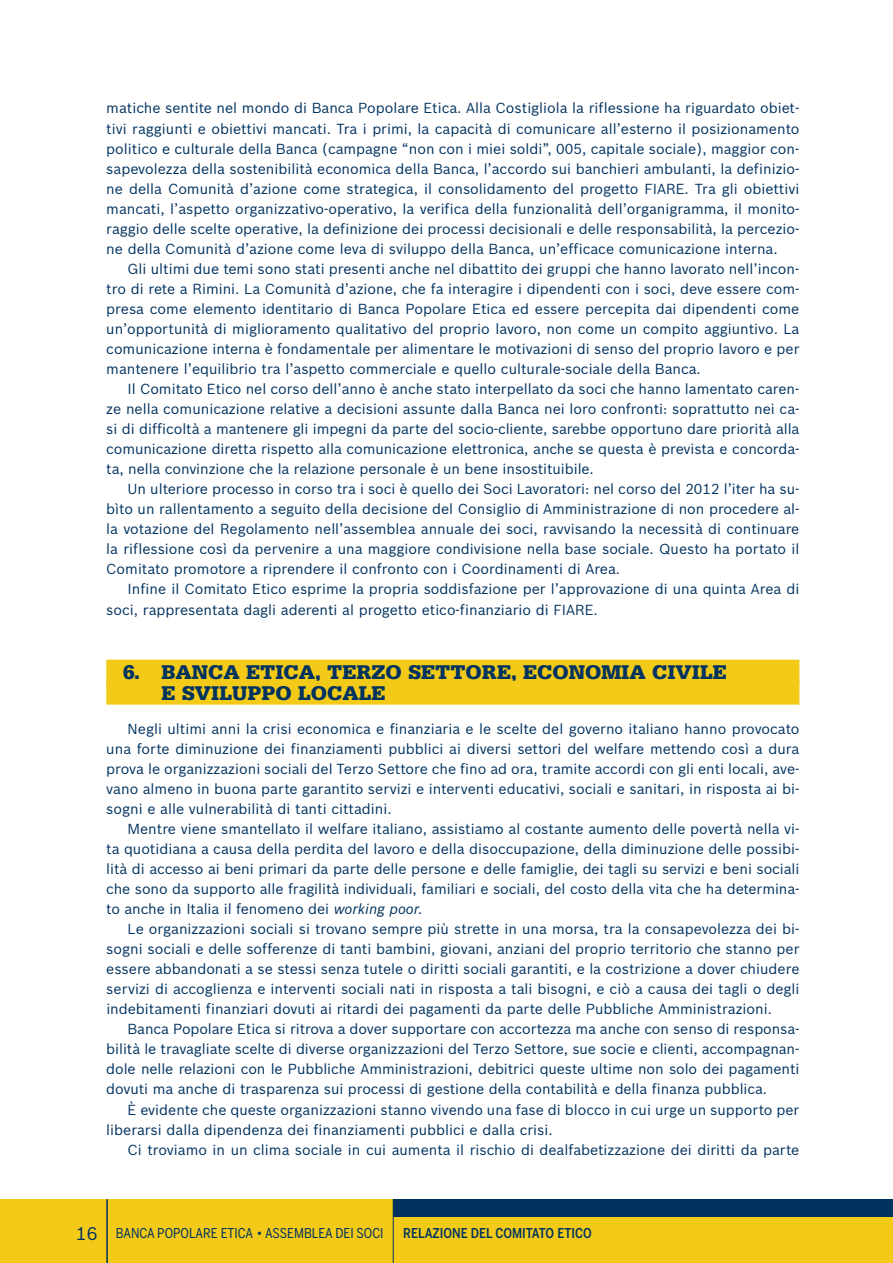
<style>
.page{position:relative;width:893px;height:1263px;background:#fff}
.page>*{position:absolute;margin:0;border:0;box-sizing:border-box;transform-origin:0 0}
.t1{font:900 21px/21px "Serifa";color:#00325f}
.t2{font:14.25px/20.1px "Bosch Sans";color:#00325f;text-align:justify}
.t3{font:13.5px "Benton Sans Cond";color:#00325f}
.t4{font:500 13.5px "Benton Sans Cond";color:#00325f}
.s1{font-style:italic}
.s2{font-family:"Bosch Sans";font-size:18px}
</style>
<div class="page">
<div style="left:106px;top:660px;width:693px;height:24px;background:#f2ca17"></div>
<div style="left:106px;top:681px;width:693px;height:24px;background:#f2ca17"></div>
<div style="left:0;top:1199px;width:893px;height:64px;background:#f2ca17"></div>
<hr style="left:106px;top:1199px;width:2px;height:64px;background:#00325f">
<div style="left:393px;top:1199px;width:500px;height:17px;background:#00325f"></div>
<hr style="left:393px;top:1199px;width:1px;height:64px;background:#00325f">
<p class="t2" style="left:106px;top:98px;width:695px">matiche sentite nel mondo di Banca Popolare Etica. Alla Costigliola la riflessione ha riguardato obiet&shy;tivi raggiunti e obiettivi mancati. Tra i primi, la capacità di comunicare all’esterno il posizionamento politico e culturale della Banca (campagne “non con i miei soldi”, 005, capitale sociale), maggior con&shy;sapevolezza della sostenibilità economica della Banca, l’accordo sui banchieri ambulanti, la definizio&shy;ne della Comunità d’azione come strategica, il consolidamento del progetto FIARE. Tra gli obiettivi mancati, l’aspetto organizzativo-operativo, la verifica della funzionalità dell’organigramma, il monito&shy;raggio delle scelte operative, la definizione dei processi decisionali e delle responsabilità, la percezio&shy;ne della Comunità d’azione come leva di sviluppo della Banca, un’efficace comunicazione interna.</p>
<p class="t2" style="left:106px;top:259px;width:695px;text-indent:21px">Gli ultimi due temi sono stati presenti anche nel dibattito dei gruppi che hanno lavorato nell’incon&shy;tro di rete a Rimini. La Comunità d’azione, che fa interagire i dipendenti con i soci, deve essere com&shy;presa come elemento identitario di Banca Popolare Etica ed essere percepita dai dipendenti come un’opportunità di miglioramento qualitativo del proprio lavoro, non come un compito aggiuntivo. La comunicazione interna è fondamentale per alimentare le motivazioni di senso del proprio lavoro e per mantenere l’equilibrio tra l’aspetto commerciale e quello culturale-sociale della Banca.</p>
<p class="t2" style="left:106px;top:379px;width:695px;text-indent:21px">Il Comitato Etico nel corso dell’anno è anche stato interpellato da soci che hanno lamentato caren&shy;ze nella comunicazione relative a decisioni assunte dalla Banca nei loro confronti: soprattutto nei ca&shy;si di difficoltà a mantenere gli impegni da parte del socio-cliente, sarebbe opportuno dare priorità alla comunicazione diretta rispetto alla comunicazione elettronica, anche se questa è prevista e concorda&shy;ta, nella convinzione che la relazione personale è un bene insostituibile.</p>
<p class="t2" style="left:106px;top:479px;width:695px;text-indent:21px">Un ulteriore processo in corso tra i soci è quello dei Soci Lavoratori: nel corso del 2012 l’iter ha su&shy;bìto un rallentamento a seguito della decisione del Consiglio di Amministrazione di non procedere al&shy;la votazione del Regolamento nell’assemblea annuale dei soci, ravvisando la necessità di continuare la riflessione così da pervenire a una maggiore condivisione nella base sociale. Questo ha portato il Comitato promotore a riprendere il confronto con i Coordinamenti di Area.</p>
<p class="t2" style="left:106px;top:579px;width:695px;text-indent:21px">Infine il Comitato Etico esprime la propria soddisfazione per l’approvazione di una quinta Area di soci, rappresentata dagli aderenti al progetto etico-finanziario di FIARE.</p>
<h1 class="t1" style="left:162px;top:663px;width:567px;text-indent:-38px">6. BANCA ETICA, TERZO SETTORE, ECONOMIA CIVILE<br>E SVILUPPO LOCALE</h1>
<p class="t2" style="left:106px;top:719px;width:695px;text-indent:21px">Negli ultimi anni la crisi economica e finanziaria e le scelte del governo italiano hanno provocato una forte diminuzione dei finanziamenti pubblici ai diversi settori del welfare mettendo così a dura prova le organizzazioni sociali del Terzo Settore che fino ad ora, tramite accordi con gli enti locali, ave&shy;vano almeno in buona parte garantito servizi e interventi educativi, sociali e sanitari, in risposta ai bi&shy;sogni e alle vulnerabilità di tanti cittadini.</p>
<p class="t2" style="left:106px;top:819px;width:695px;text-indent:21px">Mentre viene smantellato il welfare italiano, assistiamo al costante aumento delle povertà nella vi&shy;ta quotidiana a causa della perdita del lavoro e della disoccupazione, della diminuzione delle possibi&shy;lità di accesso ai beni primari da parte delle persone e delle famiglie, dei tagli su servizi e beni sociali che sono da supporto alle fragilità individuali, familiari e sociali, del costo della vita che ha determina&shy;to anche in Italia il fenomeno dei <span class="s1">working poor.</span></p>
<p class="t2" style="left:106px;top:919px;width:695px;text-indent:21px">Le organizzazioni sociali si trovano sempre più strette in una morsa, tra la consapevolezza dei bi&shy;sogni sociali e delle sofferenze di tanti bambini, giovani, anziani del proprio territorio che stanno per essere abbandonati a se stessi senza tutele o diritti sociali garantiti, e la costrizione a dover chiudere servizi di accoglienza e interventi sociali nati in risposta a tali bisogni, e ciò a causa dei tagli o degli indebitamenti finanziari dovuti ai ritardi dei pagamenti da parte delle Pubbliche Amministrazioni.</p>
<p class="t2" style="left:106px;top:1019px;width:695px;text-indent:21px">Banca Popolare Etica si ritrova a dover supportare con accortezza ma anche con senso di responsa&shy;bilità le travagliate scelte di diverse organizzazioni del Terzo Settore, sue socie e clienti, accompagnan&shy;dole nelle relazioni con le Pubbliche Amministrazioni, debitrici queste ultime non solo dei pagamenti dovuti ma anche di trasparenza sui processi di gestione della contabilità e della finanza pubblica.</p>
<p class="t2" style="left:106px;top:1099px;width:695px;text-indent:21px">È evidente che queste organizzazioni stanno vivendo una fase di blocco in cui urge un supporto per liberarsi dalla dipendenza dei finanziamenti pubblici e dalla crisi.</p>
<p class="t2" style="left:128px;top:1139px;width:673px">Ci troviamo in un clima sociale in cui aumenta il rischio di dealfabetizzazione dei diritti da parte</p>
<p class="t3" style="left:76px;top:1226px;width:309px"><span class="s2">16</span> BANCA POPOLARE ETICA • ASSEMBLEA DEI SOCI</p>
<p class="t4" style="left:403px;top:1226px;width:190px">RELAZIONE DEL COMITATO ETICO</p>
</div>
